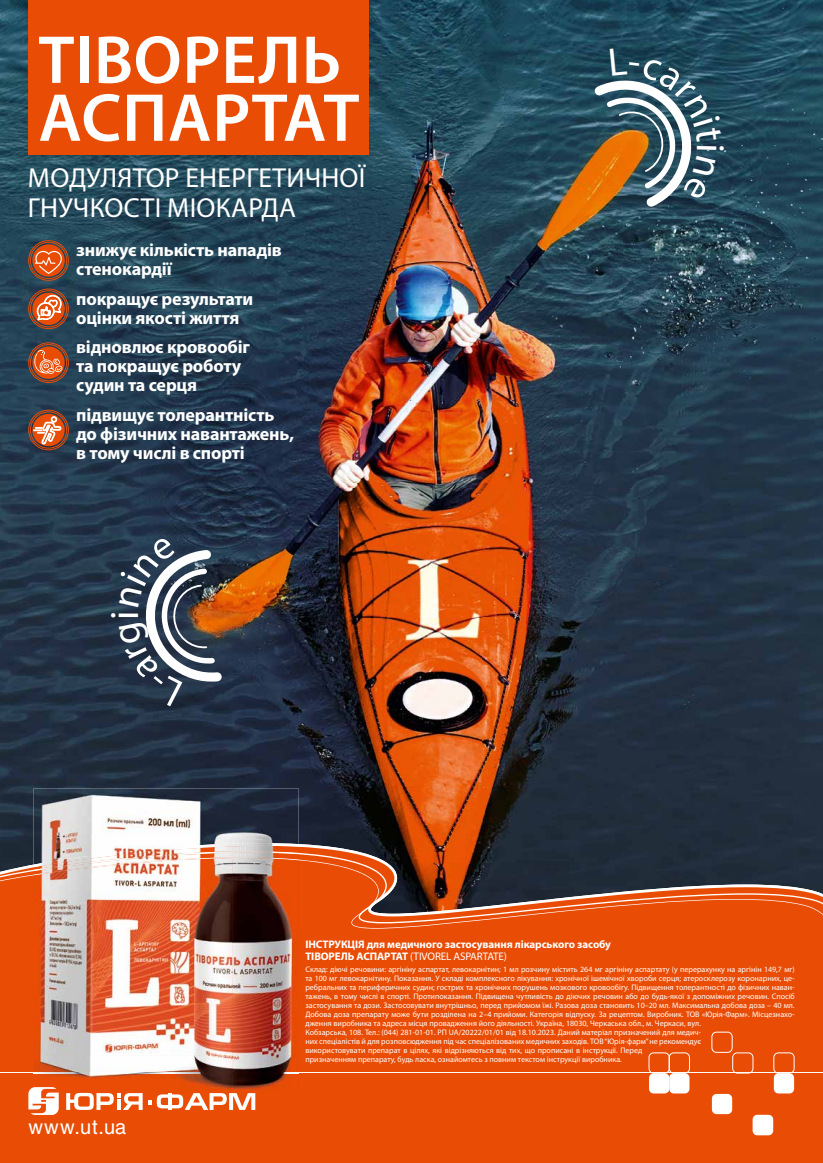
<style>
.page{position:relative;width:823px;height:1163px;background:#fff}
.page>*{position:absolute;margin:0;border:0;box-sizing:border-box;transform-origin:0 0}
.t1{font:600 68.4px/57.9px "Myriad Pro";letter-spacing:.01em;color:#fff}
.t2{font:39.9px "Myriad Pro";color:#fff}
.t3{font:27.5px/29.4px "Myriad Pro";letter-spacing:.01em;color:#fff}
.t4{font:20px "Helios C";letter-spacing:.055em;color:#fff}
.t5{font:700 18px/19px "Myriad Pro";letter-spacing:-.01em;color:#fff}
.t6{font:700 11px/12px "Myriad Pro";letter-spacing:-.01em;color:#fff}
.t7{font:8px/9px "Myriad Pro";color:#fff}
.s1{font-weight:400}
</style>
<div class="page">
<img style="left:0;top:0;width:822px;height:617px">
<img style="left:0;top:617px;width:481px;height:176px">
<img style="left:481px;top:617px;width:213px;height:206px">
<div style="left:694px;top:617px;width:128px;height:206px;background:#232f3f"></div>
<img style="left:0;top:793px;width:34px;height:30px">
<img style="left:298px;top:793px;width:184px;height:30px">
<svg style="left:0;top:823px;width:822px;height:339px;fill:#e94c05"></svg>
<svg style="left:0;top:843px;width:822px;height:8px;fill:#212d37"></svg>
<svg style="left:0;top:851px;width:822px;height:6px;fill:#212d36"></svg>
<svg style="left:0;top:857px;width:822px;height:157px;fill:#e94c05"></svg>
<hr style="left:0;top:1072px;width:822px;height:1px;background:#fff">
<svg style="left:647px;top:1030px;width:147px;height:42px"></svg>
<div style="left:28px;top:0;width:341px;height:155px;background:#e94c05"></div>
<svg style="left:32px;top:244px;width:33px;height:32px"></svg>
<div style="left:30px;top:242px;width:37px;height:37px;border:1px solid #e94c05;border-radius:50%"></div>
<div style="left:28px;top:240px;width:41px;height:40px;border:1px solid #e94c05;border-radius:50%"></div>
<div style="left:30px;top:290px;width:37px;height:37px;border:1px solid #e94c05;border-radius:50%"></div>
<div style="left:28px;top:289px;width:41px;height:40px;border:1px solid #e94c05;border-radius:50%"></div>
<svg style="left:32px;top:346px;width:33px;height:33px"></svg>
<div style="left:30px;top:344px;width:37px;height:37px;border:1px solid #e94c05;border-radius:50%"></div>
<div style="left:28px;top:342px;width:41px;height:41px;border:1px solid #e94c05;border-radius:50%"></div>
<svg style="left:32px;top:414px;width:33px;height:32px"></svg>
<div style="left:30px;top:411px;width:37px;height:37px;border:1px solid #e94c05;border-radius:50%"></div>
<div style="left:28px;top:410px;width:41px;height:40px;border:1px solid #e94c05;border-radius:50%"></div>
<svg style="left:32px;top:292px;width:33px;height:33px"></svg>
<img style="left:34px;top:788px;width:264px;height:55px">
<img style="left:34px;top:875px;width:264px;height:214px">
<img style="left:34px;top:843px;width:264px;height:8px">
<img style="left:34px;top:851px;width:264px;height:6px">
<img style="left:34px;top:857px;width:264px;height:18px">
<img style="left:34px;top:1072px;width:264px;height:1px">
<svg style="left:28px;top:1086px;width:31px;height:28px"></svg>
<svg style="left:66px;top:1092px;width:85px;height:17px"></svg>
<svg style="left:157px;top:1092px;width:98px;height:17px"></svg>
<div style="left:773px;top:1073px;width:20px;height:20px;background:#fff;border-radius:5px"></div>
<div style="left:711px;top:1093px;width:20px;height:20px;background:#fff;border-radius:5px"></div>
<div style="left:648px;top:1073px;width:21px;height:20px;background:#fff;border-radius:5px"></div>
<div style="left:668px;top:1073px;width:21px;height:20px;background:#fff;border-radius:5px"></div>
<div style="left:752px;top:1114px;width:20px;height:21px;background:#fff;border-radius:5px"></div>
<svg style="left:35px;top:251px;width:27px;height:23px"></svg>
<svg style="left:37px;top:295px;width:25px;height:25px"></svg>
<svg style="left:34px;top:350px;width:28px;height:24px"></svg>
<svg style="left:33px;top:416px;width:28px;height:28px"></svg>
<svg style="left:587px;top:47px;width:136px;height:167px"></svg>
<svg style="left:119px;top:536px;width:108px;height:170px"></svg>
<h1 class="t1" style="left:38px;top:29px;width:322px">ТІВОРЕЛЬ<br>АСПАРТАТ</h1>
<h3 class="t3" style="left:28px;top:163px;width:339px">МОДУЛЯТОР ЕНЕРГЕТИЧНОЇ<br>ГНУЧКОСТІ МІОКАРДА</h3>
<h3 class="t5" style="left:76px;top:240px;width:207px">знижує кількість нападів стенокардії</h3>
<h3 class="t5" style="left:76px;top:288px;width:179px">покращує результати оцінки якості життя</h3>
<h3 class="t5" style="left:76px;top:337px;width:175px">відновлює кровообіг та покращує роботу судин та серця</h3>
<h3 class="t5" style="left:76px;top:405px;width:219px">підвищує толерантність до фізичних навантажень, в тому числі в спорті</h3>
<h2 class="t2" style="left:100px;top:619px;width:11px;rotate:-90deg">i</h2>
<h3 class="t4" style="left:28px;top:1114px;width:99px">www.ut.ua</h3>
<h3 class="t6" style="left:305px;top:937px;width:307px">ІНСТРУКЦІЯ для медичного застосування лікарського засобу<br>ТІВОРЕЛЬ АСПАРТАТ <span class="s1">(TIVOREL ASPARTATE)</span></h3>
<p class="t7" style="left:305px;top:964px;width:490px">Склад: діючі речовини: аргініну аспартат, левокарнітин; 1 мл розчину містить 264 мг аргініну аспартату (у перерахунку на аргінін 149,7 мг) та 100 мг левокарнітину. Показання. У складі комплексного лікування: хронічної ішемічної хвороби серця; атеросклерозу коронарних, це&shy;ребральних та периферичних судин; гострих та хронічних порушень мозкового кровообігу. Підвищення толерантності до фізичних наван&shy;тажень, в тому числі в спорті. Протипоказання. Підвищена чутливість до діючих речовин або до будь-якої з допоміжних речовин. Спосіб застосування та дози. Застосовувати внутрішньо, перед прийомом їжі. Разова доза становить 10–20 мл. Максимальна добова доза – 40 мл.<br>Добова доза препарату може бути розділена на 2–4 прийоми. Категорія відпуску. За рецептом. Виробник. ТОВ «Юрія-Фарм». Місцезнахо&shy;дження виробника та адреса місця провадження його діяльності. Україна, 18030, Черкаська обл., м. Черкаси, вул.<br>Кобзарська, 108. Тел.: (044) 281-01-01. РП UA/20222/01/01 від 18.10.2023. Даний матеріал призначений для медич-<br>них спеціалістів й для розповсюдження під час спеціалізованих медичних заходів. ТОВ“Юрія-фарм”не рекомендує<br>використовувати препарат в цілях, які відрізняються від тих, що прописані в інструкції. Перед<br>призначенням препарату, будь ласка, ознайомтесь з повним текстом інструкції виробника.</p>
</div>
